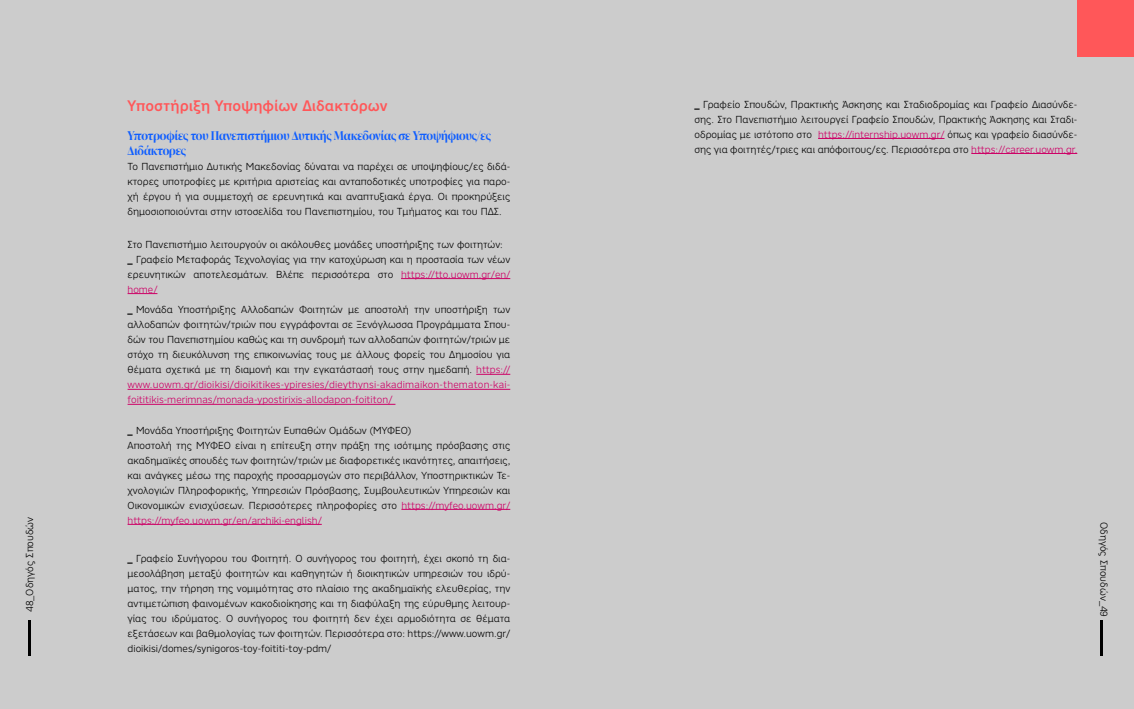
<style>
.page{position:relative;width:1134px;height:709px;background:#fff}
.page>*{position:absolute;margin:0;border:0;box-sizing:border-box;transform-origin:0 0}
.t1{font:500 15px "Nort";color:#ff5759}
.t2{font:600 12px/14.4px "Ivy Presto Display";letter-spacing:-.005em;color:#0f5eff}
.t3{font:300 10px/15px "Nort";color:#000;text-align:justify}
.s1{font-weight:700}
.s2{color:#c06}
</style>
<div class="page">
<div style="left:0;top:0;width:567px;height:709px;background:#ccc"></div>
<div style="left:567px;top:0;width:567px;height:709px;background:#ccc"></div>
<hr style="left:28px;top:620px;width:3px;height:35px;background:#000">
<hr style="left:1100px;top:620px;width:3px;height:35px;background:#000">
<hr style="left:401px;top:278px;width:109px;height:1px;background:#c06">
<svg style="left:128px;top:293px;width:29px;height:1px"></svg>
<hr style="left:476px;top:374px;width:34px;height:1px;background:#c06">
<hr style="left:128px;top:389px;width:382px;height:1px;background:#c06">
<hr style="left:128px;top:404px;width:267px;height:1px;background:#c06">
<hr style="left:401px;top:509px;width:109px;height:1px;background:#c06">
<hr style="left:128px;top:524px;width:194px;height:1px;background:#c06">
<hr style="left:818px;top:138px;width:126px;height:1px;background:#c06">
<hr style="left:971px;top:153px;width:106px;height:1px;background:#c06">
<div style="left:1077px;top:0;width:57px;height:57px;background:#ff5759"></div>
<p class="t3" style="left:694px;top:96px;width:384px"><span class="s1">_</span> Γραφείο Σπουδών, Πρακτικής Άσκησης και Σταδιοδρομίας και Γραφείο Διασύνδε&shy;σης. Στο Πανεπιστήμιο λειτουργεί Γραφείο Σπουδών, Πρακτικής Άσκησης και Σταδι&shy;οδρομίας με ιστότοπο στο <span class="s2">https://internship.uowm.gr/</span> όπως και γραφείο διασύνδε&shy;σης για φοιτητές/τριες και απόφοιτους/ες. Περισσότερα στο <span class="s2">https://career.uowm.gr.</span></p>
<h1 class="t1" style="left:128px;top:96px;width:261px">Υποστήριξη Υποψηφίων Διδακτόρων</h1>
<p class="t2" style="left:128px;top:128px;width:365px">Υποτροφίες του Πανεπιστήμιου Δυτικής Μακεδονίας σε Υποψήφιους/ες<br>Διδάκτορες</p>
<p class="t3" style="left:128px;top:158px;width:384px">Το Πανεπιστήμιο Δυτικής Μακεδονίας δύναται να παρέχει σε υποψηφίους/ες διδά&shy;κτορες υποτροφίες με κριτήρια αριστείας και ανταποδοτικές υποτροφίες για παρο&shy;χή έργου ή για συμμετοχή σε ερευνητικά και αναπτυξιακά έργα. Οι προκηρύξεις δημοσιοποιούνται στην ιστοσελίδα του Πανεπιστημίου, του Τμήματος και του ΠΔΣ.</p>
<p class="t3" style="left:128px;top:236px;width:384px;text-align:left">Στο Πανεπιστήμιο λειτουργούν οι ακόλουθες μονάδες υποστήριξης των φοιτητών: <span class="s1">_</span> Γραφείο Μεταφοράς Τεχνολογίας για την κατοχύρωση και η προστασία των νέων ερευνητικών αποτελεσμάτων. Βλέπε περισσότερα στο <span class="s2">https://tto.uowm.gr/en/ home/</span></p>
<p class="t3" style="left:128px;top:302px;width:384px"><span class="s1">_</span> Μονάδα Υποστήριξης Αλλοδαπών Φοιτητών με αποστολή την υποστήριξη των αλλοδαπών φοιτητών/τριών που εγγράφονται σε Ξενόγλωσσα Προγράμματα Σπου&shy;δών του Πανεπιστημίου καθώς και τη συνδρομή των αλλοδαπών φοιτητών/τριών με στόχο τη διευκόλυνση της επικοινωνίας τους με άλλους φορείς του Δημοσίου για θέματα σχετικά με τη διαμονή και την εγκατάστασή τους στην ημεδαπή. <span class="s2">https:// www.uowm.gr/dioikisi/dioikitikes-ypiresies/dieythynsi-akadimaikon-thematon-kai&shy;foititikis-merimnas/monada-ypostirixis-allodapon-foititon/</span></p>
<p class="t3" style="left:128px;top:422px;width:384px;text-align:left"><span class="s1">_</span> Μονάδα Υποστήριξης Φοιτητών Ευπαθών Ομάδων (ΜΥΦΕΟ)<br>Αποστολή της ΜΥΦΕΟ είναι η επίτευξη στην πράξη της ισότιμης πρόσβασης στις ακαδημαϊκές σπουδές των φοιτητών/τριών με διαφορετικές ικανότητες, απαιτήσεις, και ανάγκες μέσω της παροχής προσαρμογών στο περιβάλλον, Υποστηρικτικών Τε&shy;χνολογιών Πληροφορικής, Υπηρεσιών Πρόσβασης, Συμβουλευτικών Υπηρεσιών και Οικονομικών ενισχύσεων. Περισσότερες πληροφορίες στο <span class="s2">https://myfeo.uowm.gr/ https://myfeo.uowm.gr/en/archiki-english/</span></p>
<p class="t3" style="left:128px;top:551px;width:384px"><span class="s1">_</span> Γραφείο Συνήγορου του Φοιτητή. Ο συνήγορος του φοιτητή, έχει σκοπό τη δια&shy;μεσολάβηση μεταξύ φοιτητών και καθηγητών ή διοικητικών υπηρεσιών του ιδρύ&shy;ματος, την τήρηση της νομιμότητας στο πλαίσιο της ακαδημαϊκής ελευθερίας, την αντιμετώπιση φαινομένων κακοδιοίκησης και τη διαφύλαξη της εύρυθμης λειτουρ&shy;γίας του ιδρύματος. Ο συνήγορος του φοιτητή δεν έχει αρμοδιότητα σε θέματα εξετάσεων και βαθμολογίας των φοιτητών. Περισσότερα στο: https://www.uowm.gr/ dioikisi/domes/synigoros-toy-foititi-toy-pdm/</p>
<p class="t3" style="left:22px;top:612px;width:97px;rotate:-90deg">48_Οδηγός Σπουδών</p>
<p class="t3" style="left:1112px;top:522px;width:96px;rotate:90deg">Οδηγός Σπουδών_49</p>
</div>
